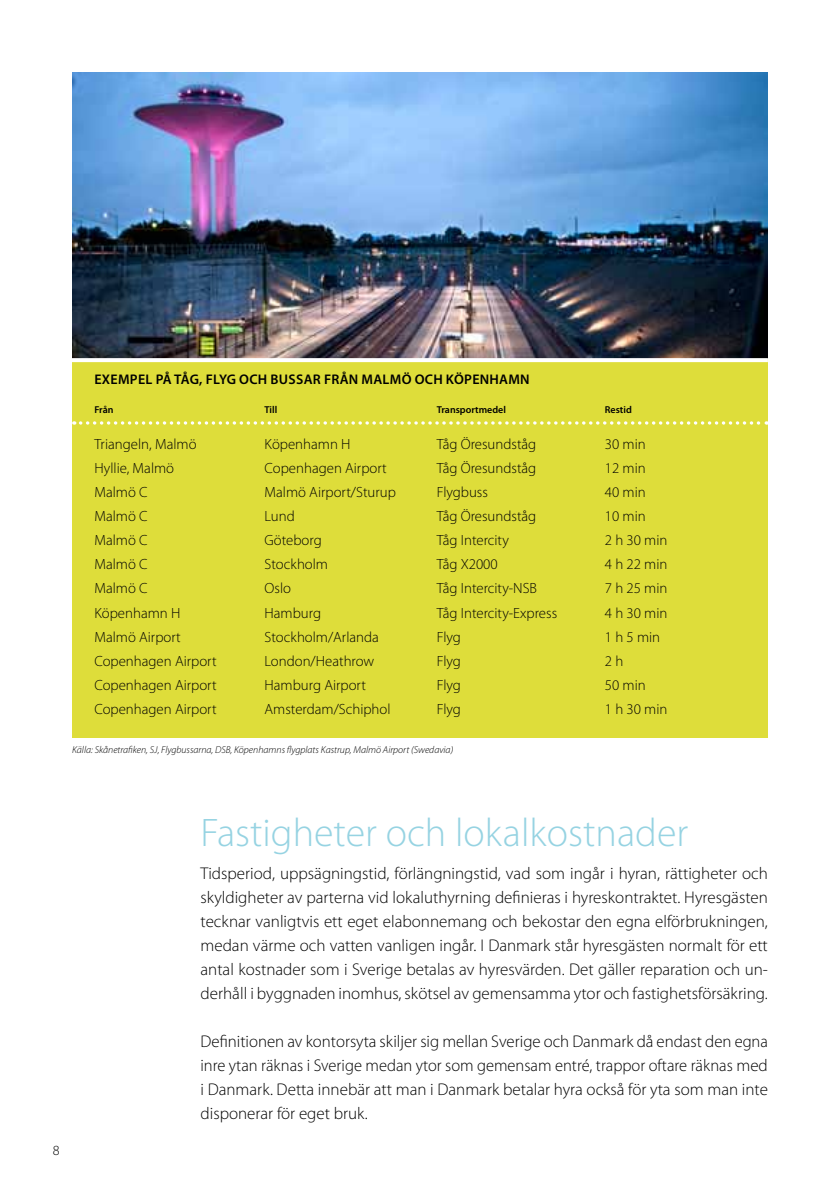
<style>
.page{position:relative;width:840px;height:1191px;background:#fff}
.page>*{position:absolute;margin:0;border:0;box-sizing:border-box;transform-origin:0 0}
.t1{font:300 40px "Myriad Pro";color:#96d3e2}
.t2{font:300 17px/24px "Myriad Pro";color:#000;text-align:justify}
.t3{font:300 14.8px "Myriad Pro";color:#000}
.t4{font:600 14px "Myriad Pro";letter-spacing:.02em;color:#000}
.t5{font:300 14px "Myriad Pro";color:#000}
.t6{font:italic 300 10px "Myriad Pro";color:#000}
.t7{font:600 10px "Myriad Pro";color:#000}
</style>
<div class="page">
<img style="left:72px;top:72px;width:695px;height:286px">
<div style="left:72px;top:359px;width:695px;height:379px;background:#dedd3a"></div>
<svg style="left:74px;top:421px;width:692px;height:4px"></svg>
<svg style="left:72px;top:358px;width:695px;height:4px;background:#f9f9f9"></svg>
<p class="t4" style="left:94px;top:370px;width:194px">EXEMPEL PÅ TÅG, FLYG OCH BUSSA</p>
<p class="t4" style="left:313px;top:370px;width:197px">R FRÅN MALMÖ OCH KÖPENHAMN</p>
<p class="t7" style="left:94px;top:403px;width:21px">FRÅN</p>
<p class="t7" style="left:264px;top:403px;width:14px">TILL</p>
<p class="t7" style="left:436px;top:403px;width:71px">TRANSPORTMEDEL</p>
<p class="t7" style="left:604px;top:403px;width:28px">RESTID</p>
<p class="t3" style="left:94px;top:435px;width:104px">Triangeln, Malmö</p>
<p class="t3" style="left:264px;top:435px;width:82px">Köpenhamn H</p>
<p class="t3" style="left:436px;top:435px;width:101px">Tåg Öresundståg</p>
<p class="t3" style="left:604px;top:435px;width:42px">30 min</p>
<p class="t3" style="left:94px;top:459px;width:81px">Hyllie, Malmö</p>
<p class="t3" style="left:264px;top:459px;width:124px">Copenhagen Airport</p>
<p class="t3" style="left:436px;top:459px;width:101px">Tåg Öresundståg</p>
<p class="t3" style="left:604px;top:459px;width:42px">12 min</p>
<p class="t3" style="left:94px;top:483px;width:55px">Malmö C</p>
<p class="t3" style="left:264px;top:483px;width:133px">Malmö Airport/Sturup</p>
<p class="t3" style="left:436px;top:483px;width:53px">Flygbuss</p>
<p class="t3" style="left:604px;top:483px;width:42px">40 min</p>
<p class="t3" style="left:94px;top:507px;width:55px">Malmö C</p>
<p class="t3" style="left:264px;top:507px;width:32px">Lund</p>
<p class="t3" style="left:436px;top:507px;width:101px">Tåg Öresundståg</p>
<p class="t3" style="left:604px;top:507px;width:42px">10 min</p>
<p class="t3" style="left:94px;top:531px;width:55px">Malmö C</p>
<p class="t3" style="left:264px;top:531px;width:59px">Göteborg</p>
<p class="t3" style="left:436px;top:531px;width:74px">Tåg Intercity</p>
<p class="t3" style="left:604px;top:531px;width:64px">2 h 30 min</p>
<p class="t3" style="left:94px;top:555px;width:55px">Malmö C</p>
<p class="t3" style="left:264px;top:555px;width:65px">Stockholm</p>
<p class="t3" style="left:436px;top:555px;width:62px">Tåg X2000</p>
<p class="t3" style="left:604px;top:555px;width:64px">4 h 22 min</p>
<p class="t3" style="left:94px;top:579px;width:55px">Malmö C</p>
<p class="t3" style="left:264px;top:579px;width:28px">Oslo</p>
<p class="t3" style="left:436px;top:579px;width:102px">Tåg Intercity-NSB</p>
<p class="t3" style="left:604px;top:579px;width:64px">7 h 25 min</p>
<p class="t3" style="left:94px;top:603px;width:81px">Köpenhamn HH</p>
<p class="t3" style="left:274px;top:603px;width:49px">amburg</p>
<p class="t3" style="left:436px;top:603px;width:122px">Tåg Intercity-Express</p>
<p class="t3" style="left:604px;top:603px;width:64px">4 h 30 min</p>
<p class="t3" style="left:94px;top:627px;width:88px">Malmö Airport</p>
<p class="t3" style="left:264px;top:627px;width:116px">Stockholm/Arlanda</p>
<p class="t3" style="left:436px;top:627px;width:26px">Flyg</p>
<p class="t3" style="left:604px;top:627px;width:57px">1 h 5 min</p>
<p class="t3" style="left:94px;top:651px;width:124px">Copenhagen Airport</p>
<p class="t3" style="left:264px;top:651px;width:111px">London/Heathrow</p>
<p class="t3" style="left:436px;top:651px;width:26px">Flyg</p>
<p class="t3" style="left:604px;top:651px;width:20px">2 h</p>
<p class="t3" style="left:94px;top:675px;width:152px">Copenhagen Airport H</p>
<p class="t3" style="left:274px;top:675px;width:93px">amburg Airport</p>
<p class="t3" style="left:436px;top:675px;width:26px">Flyg</p>
<p class="t3" style="left:604px;top:675px;width:42px">50 min</p>
<p class="t3" style="left:94px;top:699px;width:124px">Copenhagen Airport</p>
<p class="t3" style="left:264px;top:699px;width:127px">Amsterdam/Schiphol</p>
<p class="t3" style="left:436px;top:699px;width:26px">Flyg</p>
<p class="t3" style="left:604px;top:699px;width:64px">1 h 30 min</p>
<p class="t6" style="left:72px;top:744px;width:382px">Källa: Skånetrafiken, SJ, Flygbussarna, DSB, Köpenhamns flygplats Kastrup, Malmö Airport (Swedavia)</p>
<p class="t5" style="left:53px;top:1141px;width:8px">8</p>
<h1 class="t1" style="left:200px;top:809px;width:489px">Fastigheter och lokalkostnader</h1>
<p class="t2" style="left:200px;top:861px;width:568px">Tidsperiod, uppsägningstid, förlängningstid, vad som ingår i hyran, rättigheter och skyldigheter av parterna vid lokaluthyrning definieras i hyreskontraktet. Hyresgästen tecknar vanligtvis ett eget elabonnemang och bekostar den egna elförbrukningen, medan värme och vatten vanligen ingår. I Danmark står hyresgästen normalt för ett antal kostnader som i Sverige betalas av hyresvärden. Det gäller reparation och un&shy;derhåll i byggnaden inomhus, skötsel av gemensamma ytor och fastighetsförsäkring.</p>
<p class="t2" style="left:200px;top:1029px;width:568px">Definitionen av kontorsyta skiljer sig mellan Sverige och Danmark då endast den egna inre ytan räknas i Sverige medan ytor som gemensam entré, trappor oftare räknas med i Danmark. Detta innebär att man i Danmark betalar hyra också för yta som man inte disponerar för eget bruk.</p>
</div>
